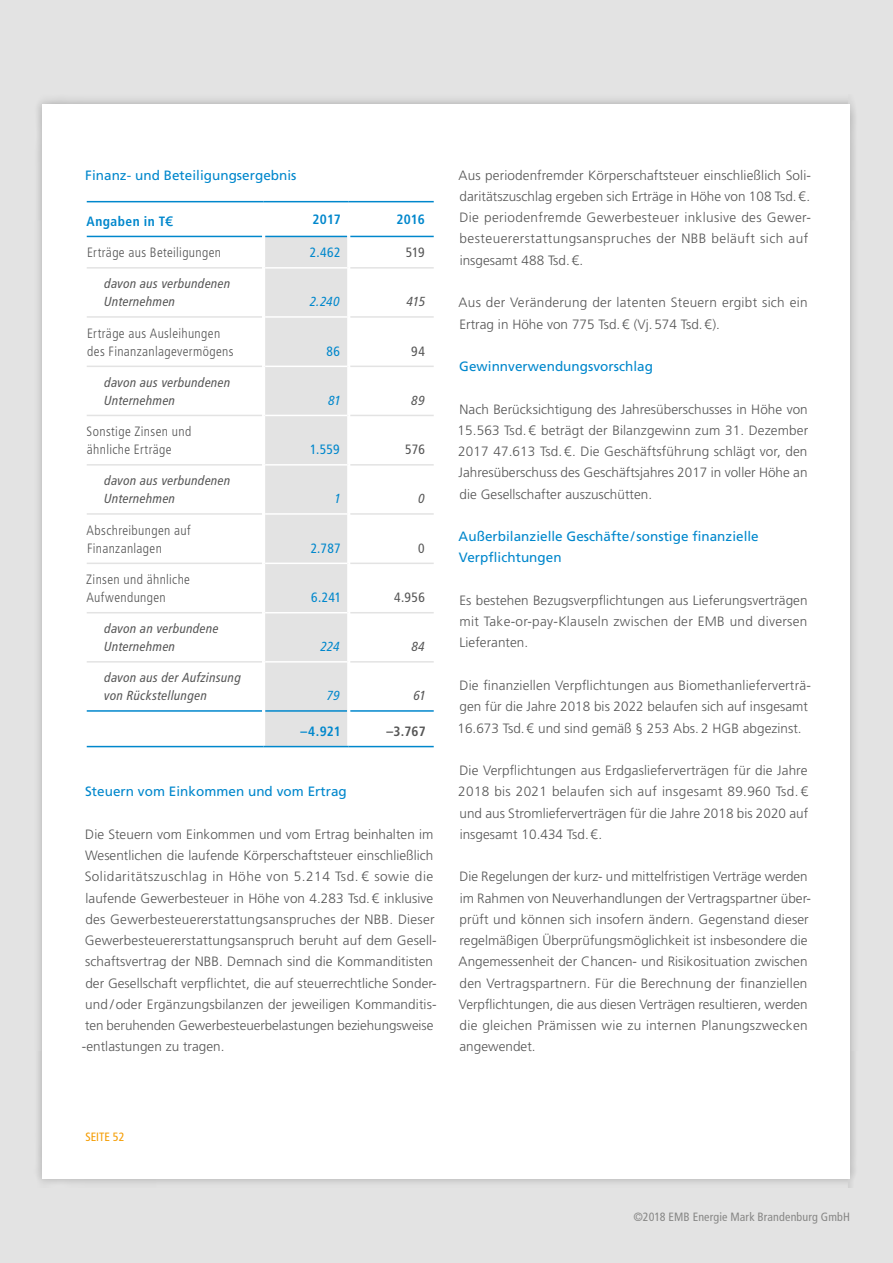
<style>
.page{position:relative;width:893px;height:1263px;background:#e3e3e3}
.page>*{position:absolute;margin:0;border:0;box-sizing:border-box;transform-origin:0 0}
.t1{font:300 13.5px/21.3px "Frutiger";letter-spacing:.005em;color:#565656}
.t2{font:300 condensed 13.5px/18px "Frutiger";letter-spacing:.025em;color:#565656}
.t3{font:13.5px/21.3px "Frutiger";letter-spacing:.005em;color:#0087cc}
.t4{font:700 condensed 13.5px "Frutiger";letter-spacing:.025em;color:#0087cc}
.t5{font:condensed 13.5px "Frutiger";letter-spacing:.02em;color:#0087cc}
.t6{font:condensed 13.5px "Frutiger";letter-spacing:.01em;color:#565656}
.t7{font:700 condensed 13.5px "Frutiger";color:#565656}
.t8{font:italic condensed 13.2px/18px "Frutiger LT Com";letter-spacing:.03em;color:#565656}
.t9{font:italic condensed 13.2px "Frutiger LT Com";letter-spacing:.01em;color:#0087cc}
.t10{font:condensed 12px "Frutiger";letter-spacing:.01em;color:#878786}
.t11{font:condensed 12px "Frutiger";color:#f59c00}
.s1{font-family:"Avenir Next";font-weight:600;font-stretch:normal}
.s2{font-family:"Avenir Next";font-weight:400}
</style>
<div class="page">
<div style="left:33px;top:95px;width:827px;height:1093px;background:#000;opacity:.25"></div>
<div style="left:43px;top:104px;width:807px;height:1075px;background:#fff"></div>
<div style="left:265px;top:237px;width:82px;height:509px;background:#e3e3e3"></div>
<hr style="left:87px;top:236px;width:175px;height:1px;background:#0087cc">
<hr style="left:87px;top:267px;width:175px;height:2px;background:#e3e3e3">
<hr style="left:87px;top:316px;width:175px;height:2px;background:#e3e3e3">
<hr style="left:87px;top:366px;width:175px;height:1px;background:#e3e3e3">
<hr style="left:87px;top:415px;width:175px;height:1px;background:#e3e3e3">
<hr style="left:87px;top:464px;width:175px;height:2px;background:#e3e3e3">
<hr style="left:87px;top:513px;width:175px;height:2px;background:#e3e3e3">
<hr style="left:87px;top:563px;width:175px;height:1px;background:#e3e3e3">
<hr style="left:87px;top:612px;width:175px;height:1px;background:#e3e3e3">
<hr style="left:265px;top:267px;width:82px;height:2px;background:#fff">
<hr style="left:265px;top:316px;width:82px;height:2px;background:#fff">
<hr style="left:265px;top:366px;width:82px;height:1px;background:#fff">
<hr style="left:265px;top:415px;width:82px;height:1px;background:#fff">
<hr style="left:265px;top:464px;width:82px;height:2px;background:#fff">
<hr style="left:265px;top:513px;width:82px;height:2px;background:#fff">
<hr style="left:265px;top:563px;width:82px;height:1px;background:#fff">
<hr style="left:265px;top:612px;width:82px;height:1px;background:#fff">
<hr style="left:350px;top:267px;width:84px;height:2px;background:#e3e3e3">
<hr style="left:350px;top:316px;width:84px;height:2px;background:#e3e3e3">
<hr style="left:350px;top:366px;width:84px;height:1px;background:#e3e3e3">
<hr style="left:350px;top:415px;width:84px;height:1px;background:#e3e3e3">
<hr style="left:350px;top:464px;width:84px;height:2px;background:#e3e3e3">
<hr style="left:350px;top:513px;width:84px;height:2px;background:#e3e3e3">
<hr style="left:350px;top:563px;width:84px;height:1px;background:#e3e3e3">
<hr style="left:350px;top:612px;width:84px;height:1px;background:#e3e3e3">
<hr style="left:87px;top:710px;width:175px;height:2px;background:#0087cc">
<hr style="left:265px;top:710px;width:82px;height:2px;background:#0087cc">
<hr style="left:350px;top:710px;width:84px;height:2px;background:#0087cc">
<hr style="left:265px;top:236px;width:82px;height:1px;background:#0087cc">
<hr style="left:87px;top:661px;width:175px;height:2px;background:#e3e3e3">
<hr style="left:265px;top:661px;width:82px;height:2px;background:#fff">
<hr style="left:350px;top:661px;width:84px;height:2px;background:#e3e3e3">
<hr style="left:350px;top:236px;width:84px;height:1px;background:#0087cc">
<hr style="left:87px;top:201px;width:177px;height:1px;background:#0087cc">
<hr style="left:264px;top:201px;width:85px;height:1px;background:#0087cc">
<hr style="left:349px;top:201px;width:85px;height:1px;background:#0087cc">
<hr style="left:87px;top:746px;width:177px;height:1px;background:#0087cc">
<hr style="left:264px;top:746px;width:85px;height:1px;background:#0087cc">
<hr style="left:349px;top:746px;width:85px;height:1px;background:#0087cc">
<p class="t3" style="left:85px;top:164px;width:213px">Finanz- und Beteiligungsergebnis</p>
<p class="t4" style="left:87px;top:213px;width:88px">Angaben in T<span class="s1">€</span></p>
<p class="t4" style="left:313px;top:211px;width:30px">2017</p>
<p class="t4" style="left:396px;top:211px;width:30px">2016</p>
<p class="t2" style="left:87px;top:244px;width:136px">Erträge aus Beteiligungen</p>
<p class="t5" style="left:310px;top:245px;width:32px">2.462</p>
<p class="t6" style="left:406px;top:245px;width:20px">519</p>
<p class="t8" style="left:104px;top:275px;width:128px">davon aus verbundenen<br>Unternehmen</p>
<p class="t9" style="left:310px;top:294px;width:31px">2.240</p>
<p class="t8" style="left:407px;top:293px;width:20px">415</p>
<p class="t2" style="left:87px;top:324px;width:148px">Erträge aus Ausleihungen des Finanzanlagevermögens</p>
<p class="t8" style="left:104px;top:373px;width:128px">davon aus verbundenen<br>Unternehmen</p>
<p class="t2" style="left:87px;top:423px;width:106px">Sonstige Zinsen und ähnliche Erträge</p>
<p class="t8" style="left:104px;top:472px;width:128px">davon aus verbundenen<br>Unternehmen</p>
<p class="t2" style="left:86px;top:521px;width:106px">Abschreibungen auf<br>Finanzanlagen</p>
<p class="t2" style="left:86px;top:571px;width:105px">Zinsen und ähnliche<br>Aufwendungen</p>
<p class="t8" style="left:104px;top:620px;width:116px">davon an verbundene<br>Unternehmen</p>
<p class="t8" style="left:104px;top:669px;width:138px">davon aus der Aufzinsung von Rückstellungen</p>
<p class="t5" style="left:326px;top:343px;width:15px">86</p>
<p class="t6" style="left:411px;top:343px;width:15px">94</p>
<p class="t9" style="left:328px;top:392px;width:14px">81</p>
<p class="t8" style="left:412px;top:391px;width:15px">89</p>
<p class="t5" style="left:310px;top:442px;width:31px">1.559</p>
<p class="t6" style="left:405px;top:442px;width:21px">576</p>
<p class="t9" style="left:335px;top:491px;width:8px">1</p>
<p class="t8" style="left:418px;top:490px;width:8px">0</p>
<p class="t5" style="left:311px;top:540px;width:31px">2.787</p>
<p class="t6" style="left:418px;top:540px;width:8px">0</p>
<p class="t5" style="left:311px;top:589px;width:32px">6.241</p>
<p class="t6" style="left:394px;top:589px;width:32px">4.956</p>
<p class="t9" style="left:321px;top:639px;width:20px">224</p>
<p class="t8" style="left:412px;top:638px;width:15px">84</p>
<p class="t9" style="left:327px;top:688px;width:14px">79</p>
<p class="t8" style="left:414px;top:687px;width:14px">61</p>
<p class="t4" style="left:301px;top:723px;width:42px">–4.921</p>
<p class="t7" style="left:386px;top:723px;width:41px">–3.767</p>
<p class="t3" style="left:85px;top:781px;width:263px">Steuern vom Einkommen und vom Ertrag</p>
<p class="t1" style="left:82px;top:823px;width:356px">Die Steuern vom Einkommen und vom Ertrag beinhalten im Wesentlichen die laufende Körperschaftsteuer einschließlich Solidaritätszuschlag in Höhe von 5.214 Tsd. <span class="s2">€</span> sowie die laufende Gewerbesteuer in Höhe von 4.283 Tsd.<span class="s2">€</span> inklusive des Gewerbesteuererstattungsanspruches der NBB. Dieser Gewerbesteuererstattungsanspruch beruht auf dem Gesell&shy;schaftsvertrag der NBB. Demnach sind die Kommanditisten der Gesellschaft verpflichtet, die auf steuerrechtliche Sonder&shy;und / oder Ergänzungsbilanzen der jeweiligen Kommanditis&shy;ten beruhenden Gewerbesteuerbelastungen beziehungsweise -entlastungen zu tragen.</p>
<p class="t1" style="left:459px;top:164px;width:354px">Aus periodenfremder Körperschaftsteuer einschließlich Soli&shy;daritätszuschlag ergeben sich Erträge in Höhe von 108 Tsd.<span class="s2">€</span>.<br>Die periodenfremde Gewerbesteuer inklusive des Gewer&shy;besteuererstattungsanspruches der NBB beläuft sich auf insgesamt 488 Tsd.<span class="s2">€</span>.</p>
<p class="t1" style="left:459px;top:292px;width:350px">Aus der Veränderung der latenten Steuern ergibt sich ein<br>Ertrag in Höhe von 775 Tsd.<span class="s2">€</span> (Vj.574 Tsd.<span class="s2">€</span>).</p>
<p class="t3" style="left:459px;top:356px;width:195px">Gewinnverwendungsvorschlag</p>
<p class="t1" style="left:457px;top:398px;width:352px;text-align:justify">Nach Berücksichtigung des Jahresüberschusses in Höhe von 15.563 Tsd. <span class="s2">€</span> beträgt der Bilanzgewinn zum 31. Dezember 2017 47.613 Tsd. <span class="s2">€</span>. Die Geschäftsführung schlägt vor, den Jahresüberschuss des Geschäftsjahres 2017 in voller Höhe an die Gesellschafter auszuschütten.</p>
<p class="t3" style="left:459px;top:526px;width:302px">Außerbilanzielle Geschäfte/sonstige finanzielle<br>Verpflichtungen</p>
<p class="t1" style="left:459px;top:590px;width:350px;text-align:justify">Es bestehen Bezugsverpflichtungen aus Lieferungsverträgen mit Take-or-pay-Klauseln zwischen der EMB und diversen Lieferanten.</p>
<p class="t1" style="left:457px;top:675px;width:355px">Die finanziellen Verpflichtungen aus Biomethanlieferverträ&shy;gen für die Jahre 2018 bis 2022 belaufen sich auf insgesamt<br>16.673 Tsd.<span class="s2">€</span> und sind gemäß § 253 Abs. 2 HGB abgezinst.</p>
<p class="t1" style="left:458px;top:760px;width:352px;text-align:justify">Die Verpflichtungen aus Erdgaslieferverträgen für die Jahre 2018 bis 2021 belaufen sich auf insgesamt 89.960 Tsd. <span class="s2">€ </span>und aus Stromlieferverträgen für die Jahre 2018 bis 2020 auf insgesamt 10.434 Tsd.<span class="s2">€</span>.</p>
<p class="t1" style="left:459px;top:866px;width:354px">Die Regelungen der kurz- und mittelfristigen Verträge werden im Rahmen von Neuverhandlungen der Vertragspartner über&shy;prüft und können sich insofern ändern. Gegenstand dieser regelmäßigen Überprüfungsmöglichkeit ist insbesondere die Angemessenheit der Chancen- und Risikosituation zwischen den Vertragspartnern. Für die Berechnung der finanziellen Verpflichtungen, die aus diesen Verträgen resultieren, werden die gleichen Prämissen wie zu internen Planungszwecken angewendet.</p>
<p class="t11" style="left:85px;top:1129px;width:41px">SEITE 52</p>
<p class="t10" style="left:633px;top:1210px;width:218px">©2018 EMB Energie Mark Brandenburg GmbH</p>
</div>
